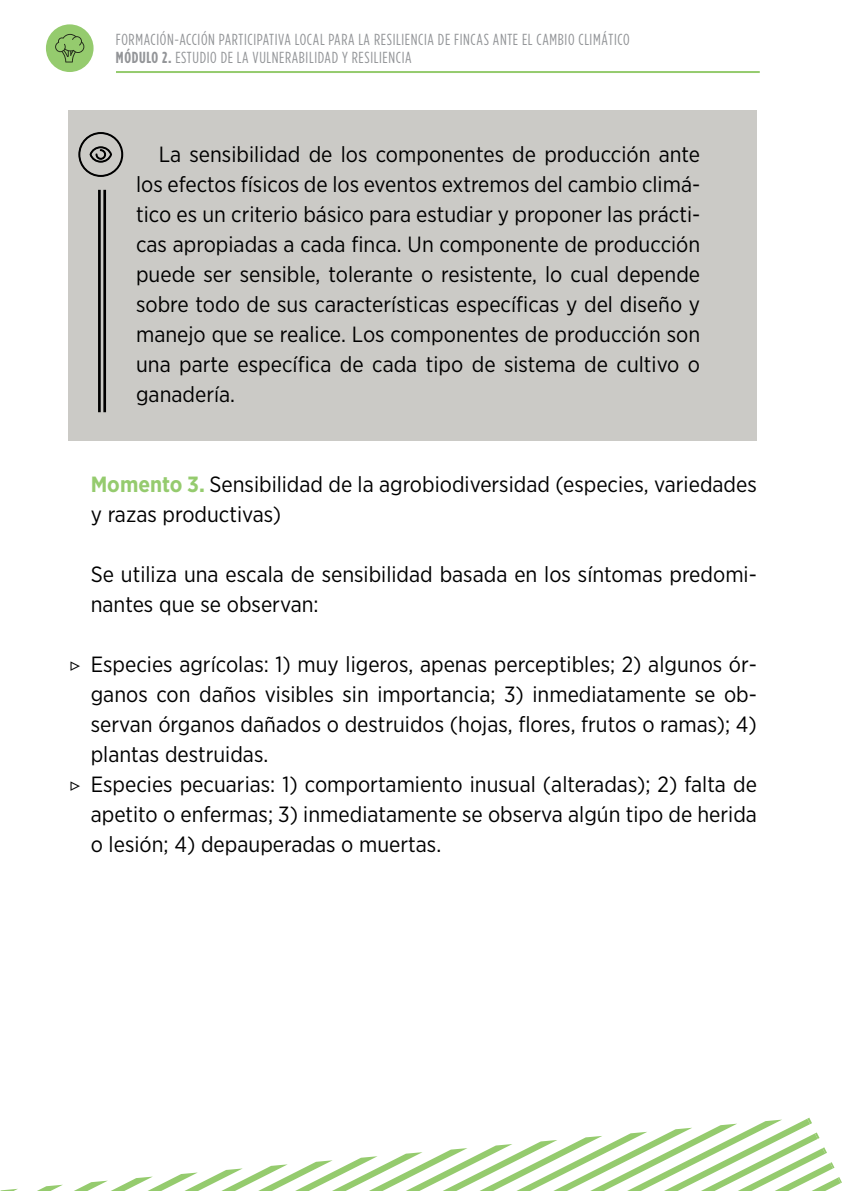
<style>
.page{position:relative;width:842px;height:1191px;background:#fff}
.page>*{position:absolute;margin:0;border:0;box-sizing:border-box;transform-origin:0 0}
.destaque{font:22px/30px "Gotham Narrow";color:#000;text-align:justify}
.CT_ejer{font:22px/30px "Gotham Narrow";color:#000}
.t1{font:16px "Gotham Condensed";letter-spacing:.04em;color:#939598}
.s1{font-weight:700}
.s2{font-weight:700;color:#95cb6e}
.s3{font-family:"Montserrat";font-weight:300}
</style>
<div class="page">
<div style="left:68px;top:110px;width:689px;height:330px;background:#cbcac6"></div>
<hr style="left:98px;top:190px;width:3px;height:222px;background:#000">
<hr style="left:103px;top:190px;width:3px;height:222px;background:#000">
<svg style="left:78px;top:132px;width:46px;height:45px"></svg>
<svg style="left:0;top:1188px;width:18px;height:3px"></svg>
<svg style="left:37px;top:1184px;width:26px;height:7px"></svg>
<svg style="left:74px;top:1117px;width:768px;height:74px"></svg>
<div style="left:46px;top:24px;width:48px;height:48px;background:#95cb6e;border-radius:50%"></div>
<hr style="left:116px;top:71px;width:644px;height:2px;background:#95cb6e">
<svg style="left:55px;top:34px;width:29px;height:28px"></svg>
<p class="t1" style="left:116px;top:31px;width:515px">FORMACIÓN-ACCIÓN PARTICIPATIVA LOCAL PARA LA RESILIENCIA DE FINCAS ANTE EL CAMBIO CLIMÁTICO</p>
<p class="t1" style="left:116px;top:49px;width:297px"><span class="s1">MÓDULO 2.</span> ESTUDIO DE LA VULNERABILIDAD Y RESILIENCIA</p>
<p class="destaque" style="left:136px;top:139px;width:566px;text-indent:23px">La sensibilidad de los componentes de producción ante los efectos físicos de los eventos extremos del cambio climá&shy;tico es un criterio básico para estudiar y proponer las prácti&shy;cas apropiadas a cada finca. Un componente de producción puede ser sensible, tolerante o resistente, lo cual depende sobre todo de sus características específicas y del diseño y manejo que se realice. Los componentes de producción son una parte específica de cada tipo de sistema de cultivo o ganadería.</p>
<p class="CT_ejer" style="left:91px;top:469px;width:668px"><span class="s2">Momento 3.</span> Sensibilidad de la agrobiodiversidad (especies, variedades y razas productivas)</p>
<p class="CT_ejer" style="left:91px;top:559px;width:668px">Se utiliza una escala de sensibilidad basada en los síntomas predomi&shy;nantes que se observan:</p>
<p class="destaque" style="left:91px;top:649px;width:668px;text-indent:-23px"><span class="s3">▷</span> Especies agrícolas: 1) muy ligeros, apenas perceptibles; 2) algunos ór&shy;ganos con daños visibles sin importancia; 3) inmediatamente se ob&shy;servan órganos dañados o destruidos (hojas, flores, frutos o ramas); 4) plantas destruidas.</p>
<p class="destaque" style="left:91px;top:769px;width:668px;text-indent:-23px"><span class="s3">▷</span> Especies pecuarias: 1) comportamiento inusual (alteradas); 2) falta de apetito o enfermas; 3) inmediatamente se observa algún tipo de herida o lesión; 4) depauperadas o muertas.</p>
</div>
